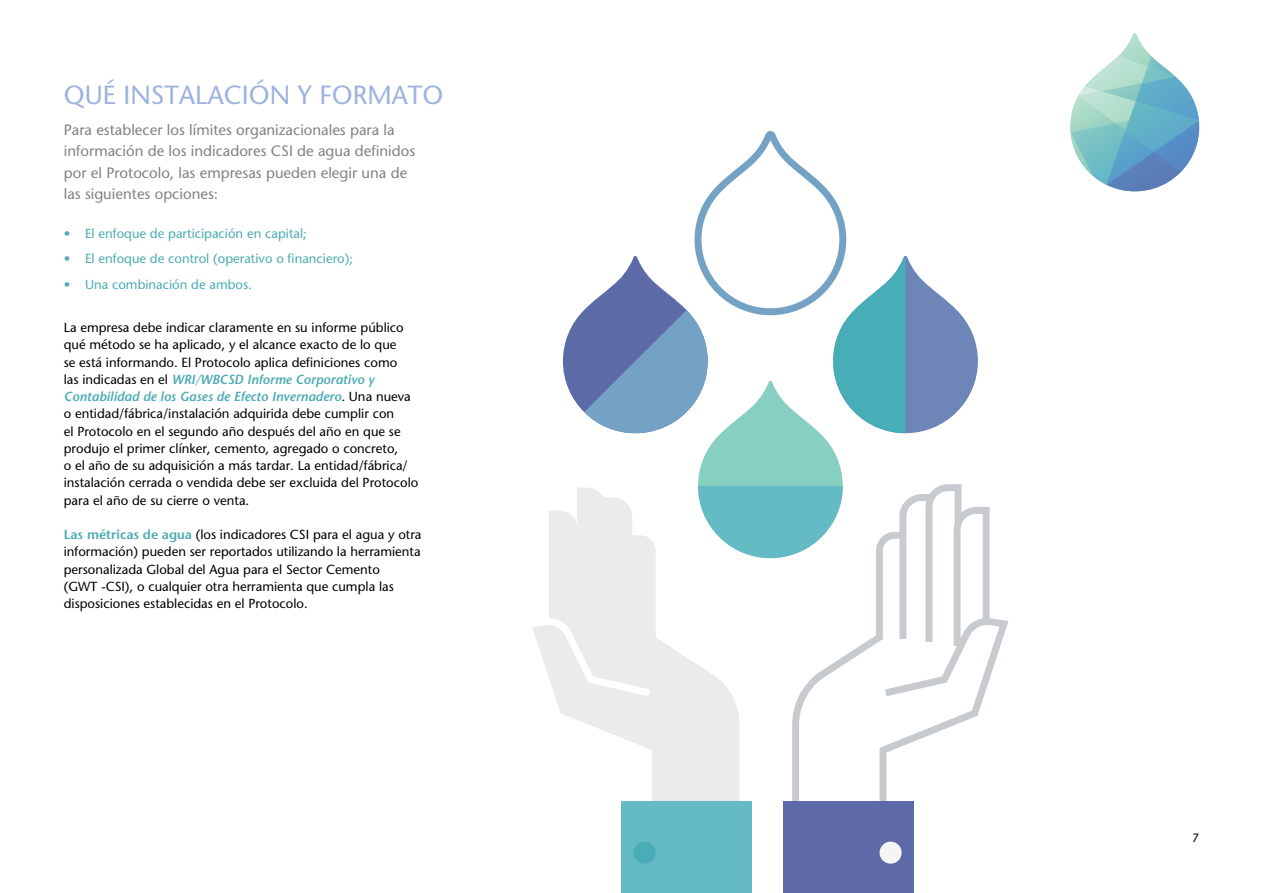
<style>
.page{position:relative;width:1263px;height:893px;background:#fff}
.page>*{position:absolute;margin:0;border:0;box-sizing:border-box;transform-origin:0 0}
.t1{font:500 26.25px "Stone Sans Std";color:#9eb3de}
.t2{font:500 15px/21.3px "Stone Sans Std";color:#808284}
.t3{font:500 13.2px/17.2px "Stone Sans Std";color:#000}
.t4{font:500 13.2px "Stone Sans Std";color:#4dabb3}
.t5{font:500 12px "Stone Sans Std";color:#000}
.s1{font-weight:600;font-style:italic;color:#4dabb3}
.s2{font-weight:600;color:#4dabb3}
</style>
<div class="page">
<svg style="left:1070px;top:33px;width:129px;height:158px"></svg>
<svg style="left:792px;top:507px;width:216px;height:294px"></svg>
<div style="left:783px;top:801px;width:131px;height:92px;background:#5d6aa7"></div>
<div style="left:879px;top:842px;width:23px;height:22px;background:#f5f5f4;border-radius:50%"></div>
<svg style="left:532px;top:510px;width:207px;height:291px;fill:#ebebec"></svg>
<div style="left:621px;top:801px;width:131px;height:92px;background:#64bac5"></div>
<div style="left:633px;top:842px;width:23px;height:22px;background:#48adb6;border-radius:50%"></div>
<svg style="left:563px;top:131px;width:415px;height:427px"></svg>
<h1 class="t1" style="left:64px;top:80px;width:381px">QUÉ INSTALACIÓN Y FORMATO</h1>
<p class="t2" style="left:64px;top:119px;width:353px">Para establecer los límites organizacionales para la información de los indicadores CSI de agua definidos por el Protocolo, las empresas pueden elegir una de las siguientes opciones:</p>
<p class="t4" style="left:64px;top:225px;width:245px">• El enfoque de participación en capital;</p>
<p class="t4" style="left:64px;top:251px;width:291px">• El enfoque de control (operativo o financiero);</p>
<p class="t4" style="left:64px;top:277px;width:190px">• Una combinación de ambos.</p>
<p class="t3" style="left:64px;top:319px;width:356px">La empresa debe indicar claramente en su informe público qué método se ha aplicado, y el alcance exacto de lo que<br>se está informando. El Protocolo aplica definiciones como<br>las indicadas en el <span class="s1">WRI/WBCSD Informe Corporativo y Contabilidad de los Gases de Efecto Invernadero</span>. Una nueva o entidad/fábrica/instalación adquirida debe cumplir con<br>el Protocolo en el segundo año después del año en que se produjo el primer clínker, cemento, agregado o concreto,<br>o el año de su adquisición a más tardar. La entidad/fábrica/ instalación cerrada o vendida debe ser excluida del Protocolo para el año de su cierre o venta.</p>
<p class="t3" style="left:64px;top:526px;width:359px"><span class="s2">Las métricas de agua</span> (los indicadores CSI para el agua y otra información) pueden ser reportados utilizando la herramienta personalizada Global del Agua para el Sector Cemento<br>(GWT -CSI), o cualquier otra herramienta que cumpla las disposiciones establecidas en el Protocolo.</p>
<p class="t5" style="left:1192px;top:831px;width:8px">7</p>
</div>
